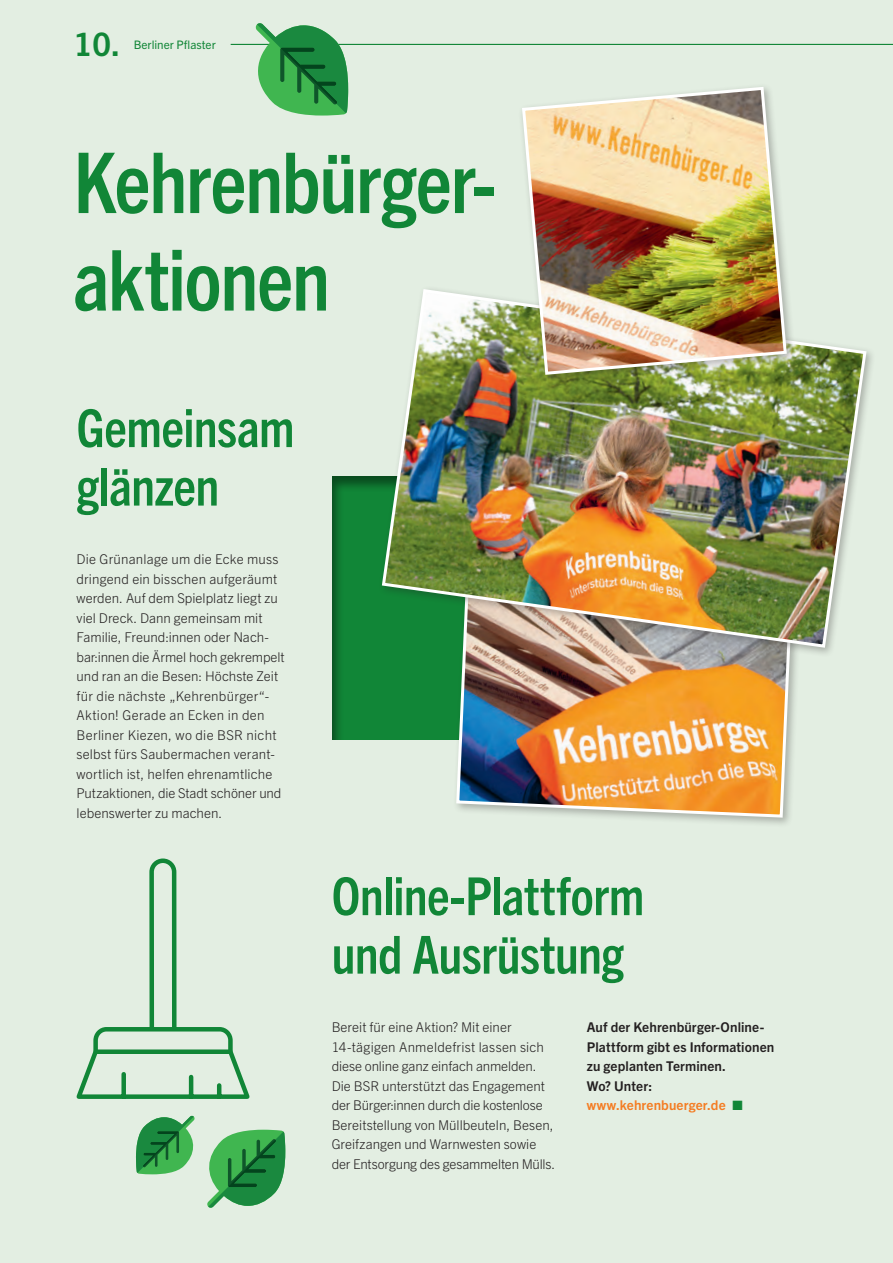
<style>
.page{position:relative;width:893px;height:1263px;background:#e3eee2}
.page>*{position:absolute;margin:0;border:0;box-sizing:border-box;transform-origin:0 0}
.t1{font:700 condensed 84px/97.5px "Trade Gothic Next LT Pro";letter-spacing:-.015em;color:#118637}
.t2{font:700 condensed 52.5px/58.5px "Trade Gothic Next LT Pro";letter-spacing:-.01em;color:#118637}
.t3{font:700 32.4px "Trade Gothic Next LT Pro";color:#118637}
.t4{font:300 13.5px/19.5px "Trade Gothic Next LT Pro";letter-spacing:.005em;color:#231f20}
.t5{font:700 13.5px/19.5px "Trade Gothic Next LT Pro";letter-spacing:.01em;color:#231f20}
.t6{font:11.7px "Trade Gothic Next LT Pro";color:#118637}
.s1{color:#f47b21}
.s2{color:#118637}
</style>
<div class="page">
<hr style="left:231px;top:44px;width:662px;height:1px;background:#118637">
<div style="left:331px;top:475px;width:395px;height:265px;background:#231f20;opacity:.5"></div>
<svg style="left:256px;top:23px;width:92px;height:93px"></svg>
<svg style="left:136px;top:1116px;width:59px;height:58px"></svg>
<svg style="left:207px;top:1130px;width:78px;height:78px"></svg>
<svg style="left:93px;top:43px;width:142px;height:1004px"></svg>
<svg style="left:76px;top:1047px;width:174px;height:52px"></svg>
<div style="left:452px;top:581px;width:350px;height:247px;background:#231f20;opacity:.3"></div>
<img style="left:455px;top:657px;width:339px;height:162px">
<div style="left:378px;top:285px;width:498px;height:372px;background:#231f20;opacity:.3"></div>
<img style="left:380px;top:287px;width:488px;height:362px">
<div style="left:518px;top:83px;width:278px;height:301px;background:#231f20;opacity:.3"></div>
<img style="left:520px;top:85px;width:268px;height:291px">
<h3 class="t3" style="left:74px;top:22px;width:48px">10.</h3>
<h1 class="t6" style="left:134px;top:36px;width:84px">Berliner Pflaster</h1>
<h2 class="t1" style="left:73px;top:129px;width:424px">Kehrenbürger&shy;aktionen</h2>
<h3 class="t2" style="left:77px;top:395px;width:219px">Gemeinsam glänzen</h3>
<p class="t4" style="left:77px;top:548px;width:210px">Die Grünanlage um die Ecke muss dringend ein bisschen aufgeräumt werden. Auf dem Spielplatz liegt zu viel Dreck. Dann gemeinsam mit Familie, Freund:innen oder Nach&shy;bar:innen die Ärmel hoch gekrempelt und ran an die Besen: Höchste Zeit für die nächste „Kehrenbürger“- Aktion! Gerade an Ecken in den Berliner Kiezen, wo die BSR nicht selbst fürs Saubermachen verant&shy;wortlich ist, helfen ehrenamtliche Putzaktionen, die Stadt schöner und lebenswerter zu machen.</p>
<h3 class="t2" style="left:332px;top:863px;width:314px">Online-Plattform und Ausrüstung</h3>
<p class="t4" style="left:332px;top:1016px;width:225px">Bereit für eine Aktion? Mit einer 14-tägigen Anmeldefrist lassen sich diese online ganz einfach anmelden.<br>Die BSR unterstützt das Engagement der Bürger:innen durch die kostenlose Bereitstellung von Müllbeuteln, Besen, Greifzangen und Warnwesten sowie der Entsorgung des gesammelten Mülls.</p>
<p class="t5" style="left:587px;top:1016px;width:189px">Auf der Kehrenbürger-Online-<br>Plattform gibt es Informationen zu geplanten Terminen.<br>Wo? Unter: <span class="s1">www.kehrenbuerger.de</span> <span class="s2">■</span></p>
</div>
